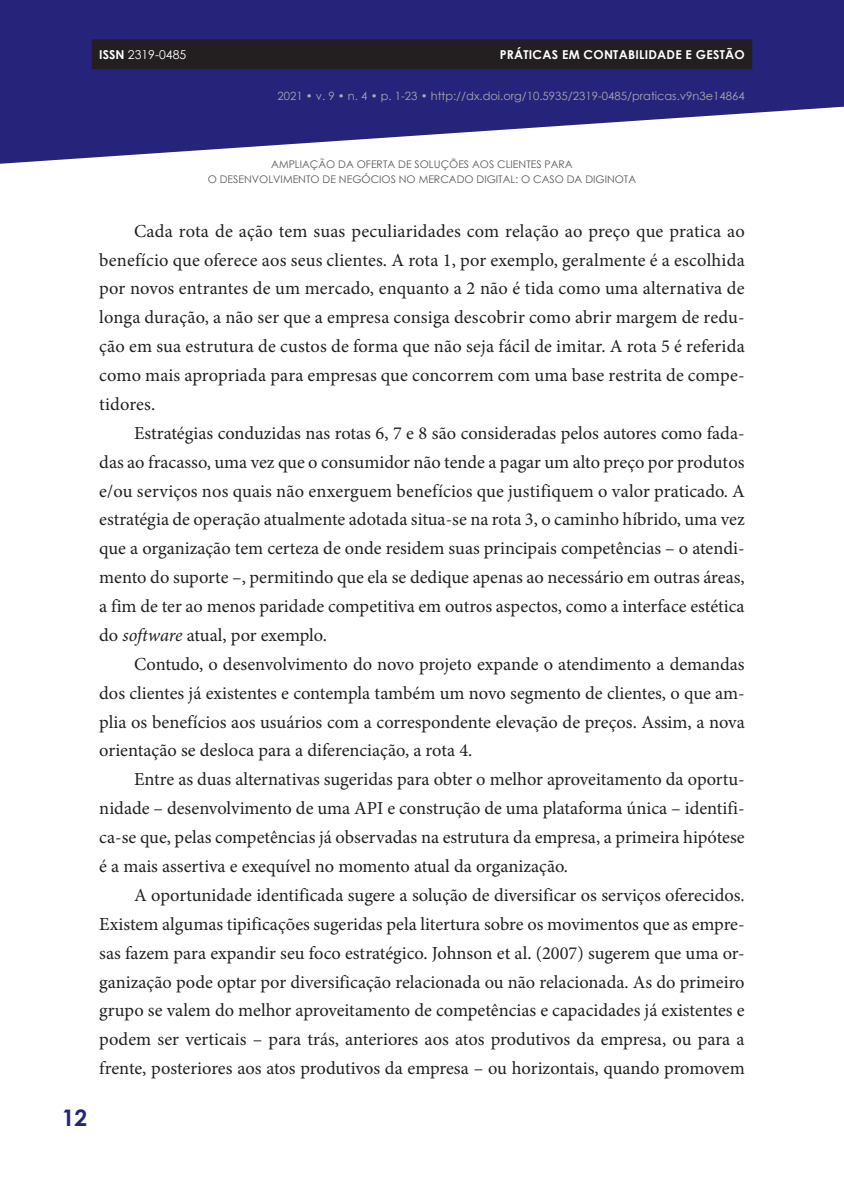
<style>
.page{position:relative;width:844px;height:1191px;background:#fff}
.page>*{position:absolute;margin:0;border:0;box-sizing:border-box;transform-origin:0 0}
.t1{font:700 22.75px "Century Gothic";color:#26237b}
.t2{font:18.38px/28.9px "Minion Pro";color:#231f20;text-align:justify}
.t3{font:700 12.25px "Century Gothic";letter-spacing:.02em;color:#fff}
.t4{font:12.25px "Century Gothic";color:#fff}
.t5{font:11.38px "Century Gothic";color:#a8a9ad}
.t6{font:10.5px/15.8px "Century Gothic";color:#57585a;text-align:center}
.s1{font-weight:700}
.s2{font-style:italic}
</style>
<div class="page">
<svg style="left:0;top:0;width:843px;height:164px;fill:#26237b"></svg>
<div style="left:92px;top:39px;width:660px;height:30px;background:#231f20"></div>
<p class="t4" style="left:99px;top:46px;width:88px"><span class="s1">ISSN</span> 2319-0485</p>
<p class="t3" style="left:499px;top:45px;width:246px">PRÁTICAS EM CONTABILIDADE E GESTÃO</p>
<p class="t5" style="left:277px;top:88px;width:468px">2021 • v. 9 • n. 4 • p. 1-23 • http://dx.doi.org/10.5935/2319-0485/praticas.v9n3e14864</p>
<p class="t6" style="left:208px;top:156px;width:430px">AMPLIAÇÃO DA OFERTA DE SOLUÇÕES AOS CLIENTES PARA<br>O DESENVOLVIMENTO DE NEGÓCIOS NO MERCADO DIGITAL: O CASO DA DIGINOTA</p>
<p class="t1" style="left:62px;top:1100px;width:27px">12</p>
<p class="t2" style="left:99px;top:216px;width:646px;text-indent:35px">Cada rota de ação tem suas peculiaridades com relação ao preço que pratica ao benefício que oferece aos seus clientes. A rota 1, por exemplo, geralmente é a escolhida por novos entrantes de um mercado, enquanto a 2 não é tida como uma alternativa de longa duração, a não ser que a empresa consiga descobrir como abrir margem de redu&shy;ção em sua estrutura de custos de forma que não seja fácil de imitar. A rota 5 é referida como mais apropriada para empresas que concorrem com uma base restrita de compe&shy;tidores.</p>
<p class="t2" style="left:99px;top:418px;width:646px;text-indent:35px">Estratégias conduzidas nas rotas 6, 7 e 8 são consideradas pelos autores como fada&shy;das ao fracasso, uma vez que o consumidor não tende a pagar um alto preço por produtos e/ou serviços nos quais não enxerguem benefícios que justifiquem o valor praticado. A estratégia de operação atualmente adotada situa-se na rota 3, o caminho híbrido, uma vez que a organização tem certeza de onde residem suas principais competências – o atendi&shy;mento do suporte –, permitindo que ela se dedique apenas ao necessário em outras áreas, a fim de ter ao menos paridade competitiva em outros aspectos, como a interface estética do <span class="s2">software</span> atual, por exemplo.</p>
<p class="t2" style="left:99px;top:649px;width:646px;text-indent:35px">Contudo, o desenvolvimento do novo projeto expande o atendimento a demandas dos clientes já existentes e contempla também um novo segmento de clientes, o que am&shy;plia os benefícios aos usuários com a correspondente elevação de preços. Assim, a nova orientação se desloca para a diferenciação, a rota 4.</p>
<p class="t2" style="left:99px;top:765px;width:646px;text-indent:35px">Entre as duas alternativas sugeridas para obter o melhor aproveitamento da oportu&shy;nidade – desenvolvimento de uma API e construção de uma plataforma única – identifi&shy;ca-se que, pelas competências já observadas na estrutura da empresa, a primeira hipótese é a mais assertiva e exequível no momento atual da organização.</p>
<p class="t2" style="left:99px;top:880px;width:646px;text-indent:35px">A oportunidade identificada sugere a solução de diversificar os serviços oferecidos.<br>Existem algumas tipificações sugeridas pela litertura sobre os movimentos que as empre&shy;sas fazem para expandir seu foco estratégico. Johnson et al. (2007) sugerem que uma or&shy;ganização pode optar por diversificação relacionada ou não relacionada. As do primeiro grupo se valem do melhor aproveitamento de competências e capacidades já existentes e podem ser verticais – para trás, anteriores aos atos produtivos da empresa, ou para a frente, posteriores aos atos produtivos da empresa – ou horizontais, quando promovem</p>
</div>
